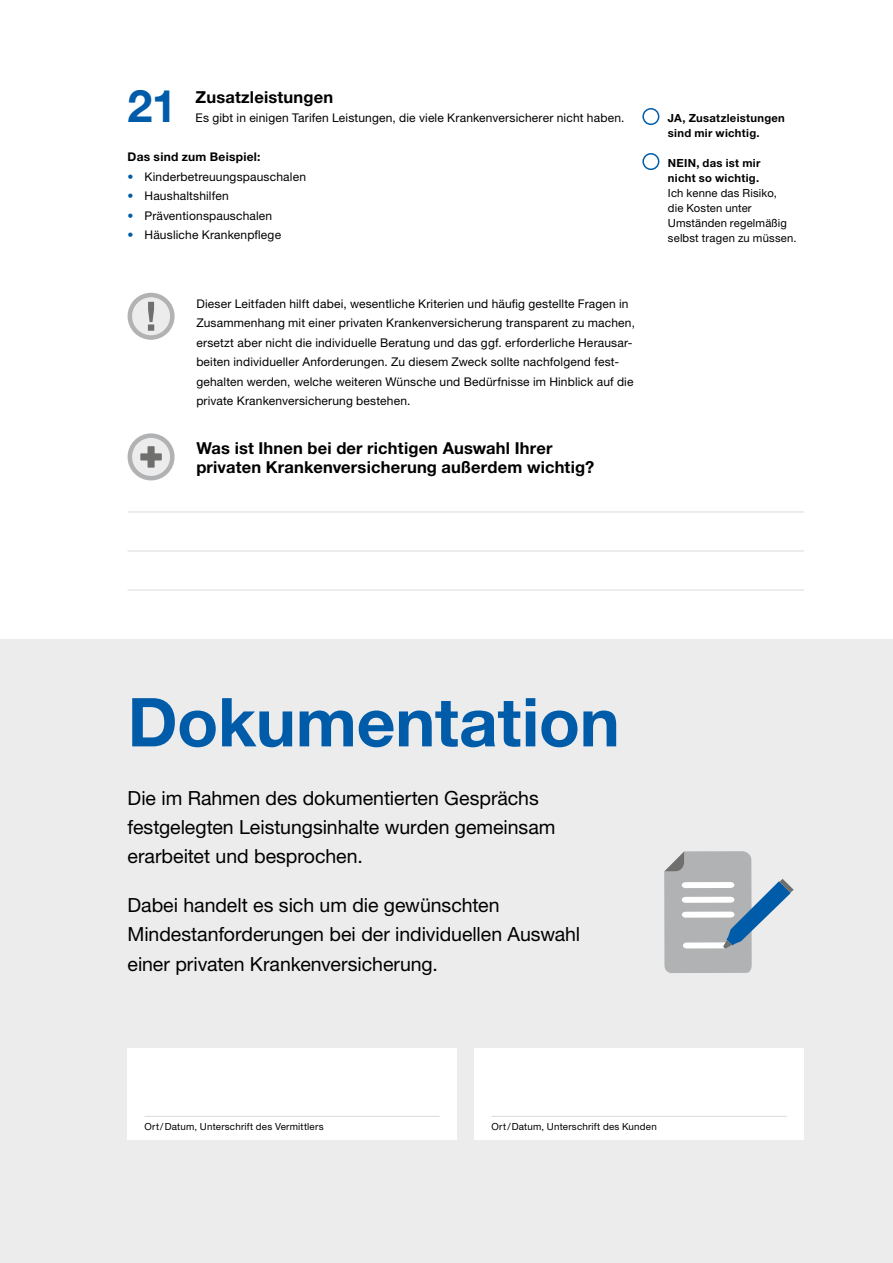
<style>
.page{position:relative;width:893px;height:1263px;background:#fff}
.page>*{position:absolute;margin:0;border:0;box-sizing:border-box;transform-origin:0 0}
.t1{font:700 67.5px "Helvetica Neue LT Std";letter-spacing:-.005em;color:#005ca9}
.t2{font:700 45px "Helvetica Neue LT Std";color:#005ca9}
.t3{font:19.5px/29.2px "Helvetica Neue LT Std";letter-spacing:-.005em;color:#000}
.t4{font:700 16.5px/19.5px "Helvetica Neue LT Std";letter-spacing:.01em;color:#000}
.t5{font:12px/19.5px "Helvetica Neue LT Std";letter-spacing:.015em;color:#000}
.t6{font:700 12px "Helvetica Neue LT Std";letter-spacing:.025em;color:#000}
.t7{font:11.25px/15px "Helvetica Neue LT Std";letter-spacing:.015em;color:#000}
.t8{font:700 11.25px/15px "Helvetica Neue LT Std";letter-spacing:.025em;color:#000}
.t9{font:9.75px "Helvetica Neue LT Std";letter-spacing:.02em;color:#000}
.s1{color:#005ca9}
</style>
<div class="page">
<div style="left:0;top:639px;width:893px;height:624px;background:#ececed"></div>
<div style="left:128px;top:1049px;width:329px;height:91px;background:#fff"></div>
<hr style="left:145px;top:1116px;width:295px;height:1px;background:#dadada">
<div style="left:475px;top:1049px;width:329px;height:91px;background:#fff"></div>
<hr style="left:492px;top:1116px;width:295px;height:1px;background:#dadada">
<svg style="left:664px;top:851px;width:130px;height:122px"></svg>
<div style="left:642px;top:108px;width:17px;height:17px;border:2px solid #005ca9;border-radius:50%"></div>
<div style="left:642px;top:153px;width:17px;height:17px;border:2px solid #005ca9;border-radius:50%"></div>
<hr style="left:128px;top:551px;width:676px;height:1px;background:#dadada">
<hr style="left:128px;top:512px;width:676px;height:1px;background:#dadada">
<hr style="left:128px;top:590px;width:676px;height:1px;background:#dadada">
<svg style="left:128px;top:433px;width:47px;height:47px"></svg>
<svg style="left:138px;top:444px;width:26px;height:26px"></svg>
<svg style="left:128px;top:293px;width:47px;height:47px;background:#d6d6d7"></svg>
<svg style="left:148px;top:302px;width:6px;height:29px"></svg>
<h2 class="t2" style="left:128px;top:78px;width:51px">21</h2>
<h3 class="t4" style="left:196px;top:87px;width:139px">Zusatzleistungen</h3>
<p class="t5" style="left:196px;top:108px;width:430px">Es gibt in einigen Tarifen Leistungen, die viele Krankenversicherer nicht haben.</p>
<p class="t6" style="left:128px;top:150px;width:135px">Das sind zum Beispiel:</p>
<p class="t5" style="left:128px;top:167px;width:180px"><span class="s1">•</span> Kinderbetreuungspauschalen</p>
<p class="t5" style="left:128px;top:186px;width:103px"><span class="s1">•</span> Haushaltshilfen</p>
<p class="t5" style="left:128px;top:206px;width:146px"><span class="s1">•</span> Präventionspauschalen</p>
<p class="t5" style="left:128px;top:225px;width:155px"><span class="s1">•</span> Häusliche Krankenpflege</p>
<p class="t5" style="left:196px;top:293px;width:440px">Dieser Leitfaden hilft dabei, wesentliche Kriterien und häufig gestellte Fragen in Zusammenhang mit einer privaten Krankenversicherung transparent zu machen, ersetzt aber nicht die individuelle Beratung und das ggf. erforderliche Herausar&shy;beiten individueller Anforderungen. Zu diesem Zweck sollte nachfolgend fest&shy;gehalten werden, welche weiteren Wünsche und Bedürfnisse im Hinblick auf die private Krankenversicherung bestehen.</p>
<h3 class="t4" style="left:196px;top:438px;width:399px">Was ist Ihnen bei der richtigen Auswahl Ihrer privaten Krankenversicherung außerdem wichtig?</h3>
<p class="t8" style="left:668px;top:110px;width:119px">JA, Zusatzleistungen sind mir wichtig.</p>
<p class="t8" style="left:668px;top:155px;width:94px">NEIN, das ist mir nicht so wichtig.</p>
<p class="t7" style="left:668px;top:185px;width:130px">Ich kenne das Risiko,<br>die Kosten unter<br>Umständen regelmäßig selbst tragen zu müssen.</p>
<h1 class="t1" style="left:128px;top:680px;width:494px">Dokumentation</h1>
<h3 class="t3" style="left:128px;top:783px;width:429px">Die im Rahmen des dokumentierten Gesprächs festgelegten Leistungsinhalte wurden gemeinsam erarbeitet und besprochen.</h3>
<h3 class="t3" style="left:128px;top:890px;width:454px">Dabei handelt es sich um die gewünschten<br>Mindestanforderungen bei der individuellen Auswahl einer privaten Krankenversicherung.</h3>
<p class="t9" style="left:145px;top:1120px;width:180px">Ort/Datum, Unterschrift des Vermittlers</p>
<p class="t9" style="left:492px;top:1120px;width:167px">Ort/Datum, Unterschrift des Kunden</p>
</div>
